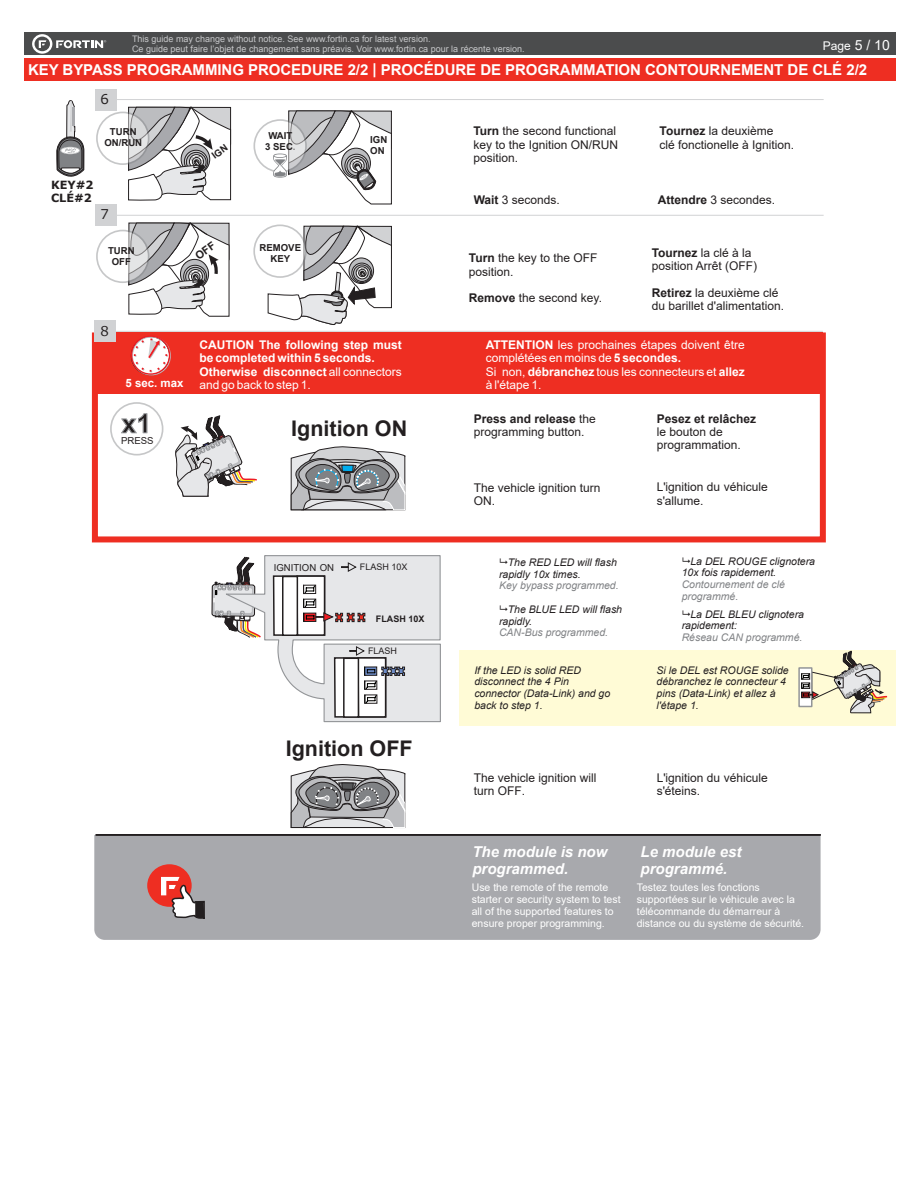
<style>
.page{position:relative;width:918px;height:1188px;background:#fff}
.page>*{position:absolute;margin:0;border:0;box-sizing:border-box;transform-origin:0 0}
.t1{font:700 26.55px "Arial";color:#231f20}
.t2{font:700 21.6px "Arial";color:#231f20}
.t3{font:700 15px "Arial";letter-spacing:-.005em;color:#fff}
.t4{font:italic 700 15px/16.8px "Arial";color:#fff}
.t5{font:13.5px "Meiryo UI";color:#231f20}
.t6{font:12px/13.4px "Arial";color:#231f20}
.t7{font:12px/13.4px "Arial";color:#fff}
.t8{font:700 12px/13.4px "Arial";color:#fff}
.t9{font:700 12px "Arial";color:#231f20}
.t10{font:700 11.55px "Arial";color:#fff}
.t11{font:700 11.25px/13.6px "Verdana";color:#231f20}
.t12{font:italic 10.5px/11.7px "Arial";color:#231f20}
.t13{font:10.5px/11.7px "Arial";color:#fff}
.t14{font:italic 10.5px/11.7px "Arial";color:#808285}
.t15{font:700 9.6px/10.6px "Arial";color:#231f20;text-align:center}
.t16{font:9.6px "Arial";color:#231f20}
.t17{font:9px/9.8px "Arial";color:#c7c8ca}
.t18{font:9px "Arial";color:#231f20}
.t19{font:700 9px "Arial";color:#231f20}
.s1{font-size:13.95px}
.s2{font-weight:700}
.s3{font-weight:400}
</style>
<div class="page">
<div style="left:110px;top:402px;width:53px;height:54px;border:2px solid #7a7c7f;border-radius:50%"></div>
<div style="left:92px;top:329px;width:734px;height:213px;border:6px solid #ee2e22"></div>
<div style="left:95px;top:332px;width:728px;height:62px;background:#ee2e22"></div>
<hr style="left:108px;top:331px;width:715px;height:1px;background:#d1d2d4">
<div style="left:94px;top:320px;width:22px;height:22px;background:#d1d2d4"></div>
<svg style="left:290px;top:446px;width:116px;height:65px;background:#a5a8ab"></svg>
<div style="left:460px;top:650px;width:436px;height:75px;background:#fffbd6"></div>
<hr style="left:109px;top:99px;width:715px;height:1px;background:#d1d2d4">
<div style="left:95px;top:89px;width:22px;height:22px;background:#d1d2d4"></div>
<hr style="left:109px;top:215px;width:715px;height:1px;background:#d1d2d4">
<div style="left:95px;top:204px;width:22px;height:22px;background:#d1d2d4"></div>
<svg style="left:131px;top:336px;width:40px;height:39px"></svg>
<svg style="left:121px;top:413px;width:26px;height:20px"></svg>
<div style="left:94px;top:835px;width:727px;height:105px;background:#a8a9ad"></div>
<hr style="left:96px;top:835px;width:725px;height:1px;background:#231f20">
<svg style="left:290px;top:764px;width:116px;height:65px;background:#a7a7a9"></svg>
<div style="left:211px;top:584px;width:44px;height:33px;border:1px solid #231f20;border-radius:3px"></div>
<div style="left:799px;top:668px;width:13px;height:38px;background:#fff"></div>
<div style="left:798px;top:667px;width:15px;height:40px;border:2px solid #939598"></div>
<svg style="left:801px;top:673px;width:19px;height:26px"></svg>
<svg style="left:56px;top:100px;width:29px;height:77px"></svg>
<div style="left:96px;top:112px;width:53px;height:53px;border:2px solid #7a7c7f;border-radius:50%"></div>
<div style="left:253px;top:119px;width:54px;height:54px;border:2px solid #7a7c7f;border-radius:50%"></div>
<svg style="left:273px;top:110px;width:119px;height:95px"></svg>
<svg style="left:267px;top:225px;width:125px;height:100px"></svg>
<div style="left:96px;top:230px;width:53px;height:53px;border:2px solid #7a7c7f;border-radius:50%"></div>
<div style="left:254px;top:225px;width:52px;height:52px;background:#fff;border-radius:50%"></div>
<div style="left:253px;top:224px;width:54px;height:54px;border:2px solid #7a7c7f;border-radius:50%"></div>
<div style="left:24px;top:33px;width:872px;height:22px;background:#4b4c4d"></div>
<div style="left:24px;top:58px;width:872px;height:23px;background:#ee2e22"></div>
<svg style="left:32px;top:34px;width:74px;height:20px"></svg>
<div style="left:147px;top:864px;width:45px;height:43px;background:#ee2e22;border-radius:50%"></div>
<svg style="left:161px;top:877px;width:45px;height:42px"></svg>
<svg style="left:175px;top:415px;width:82px;height:82px"></svg>
<svg style="left:213px;top:555px;width:228px;height:168px"></svg>
<svg style="left:833px;top:650px;width:55px;height:64px"></svg>
<svg style="left:128px;top:106px;width:104px;height:95px"></svg>
<svg style="left:128px;top:222px;width:102px;height:95px"></svg>
<p class="t17" style="left:132px;top:34px;width:394px">This guide may change without notice. See www.fortin.ca for latest version.<br>Ce guide peut faire l’objet de changement sans préavis. Voir www.fortin.ca pour la récente version.</p>
<p class="t3" style="left:28px;top:59px;width:841px">KEY BYPASS PROGRAMMING PROCEDURE 2/2 | PROCÉDURE DE PROGRAMMATION CONTOURNEMENT DE CLÉ 2/2</p>
<p class="t7" style="left:823px;top:39px;width:69px">Page <span class="s1">5 / 10</span></p>
<p class="t5" style="left:100px;top:89px;width:10px">6</p>
<p class="t15" style="left:104px;top:127px;width:39px">TURN<br>ON/RUN</p>
<p class="t15" style="left:268px;top:131px;width:25px">WAIT</p>
<p class="t15" style="left:265px;top:142px;width:32px">3 SEC.</p>
<p class="t11" style="left:51px;top:177px;width:44px">KEY#2<br>CLÉ#2</p>
<p class="t5" style="left:100px;top:205px;width:10px">7</p>
<p class="t15" style="left:370px;top:135px;width:19px;text-align:left">IGN<br>ON</p>
<p class="t6" style="left:474px;top:124px;width:146px"><span class="s2">Turn</span> the second functional key to the Ignition ON/RUN position.</p>
<p class="t6" style="left:660px;top:124px;width:136px"><span class="s2">Tournez</span> la deuxième<br>clé fonctionelle à Ignition.</p>
<p class="t6" style="left:474px;top:193px;width:88px"><span class="s2">Wait</span> 3 seconds.</p>
<p class="t6" style="left:658px;top:193px;width:119px"><span class="s2">Attendre</span> 3 secondes.</p>
<p class="t15" style="left:108px;top:246px;width:28px">TURN</p>
<p class="t15" style="left:260px;top:243px;width:43px">REMOVE<br>KEY</p>
<p class="t15" style="left:112px;top:256px;width:21px">OFF</p>
<p class="t5" style="left:100px;top:322px;width:10px">8</p>
<p class="t6" style="left:469px;top:251px;width:130px"><span class="s2">Turn</span> the key to the OFF</p>
<p class="t6" style="left:469px;top:291px;width:135px"><span class="s2">Remove</span> the second key.</p>
<p class="t6" style="left:469px;top:265px;width:46px">position.</p>
<p class="t6" style="left:652px;top:246px;width:101px"><span class="s2">Tournez</span> la clé à la</p>
<p class="t6" style="left:652px;top:286px;width:128px"><span class="s2">Retirez</span> la deuxième clé</p>
<p class="t6" style="left:652px;top:259px;width:107px">position Arrêt (OFF)</p>
<p class="t6" style="left:652px;top:299px;width:134px">du barillet d'alimentation.</p>
<p class="t10" style="left:126px;top:374px;width:60px">5 sec. max</p>
<h1 class="t1" style="left:122px;top:405px;width:31px">x1</h1>
<p class="t16" style="left:121px;top:434px;width:34px">PRESS</p>
<p class="t8" style="left:199px;top:338px;width:204px">CAUTION The following step must be completed within 5 seconds.<br>Otherwise disconnect <span class="s3">all connectors and go back to step 1.</span></p>
<p class="t7" style="left:486px;top:338px;width:260px"><span class="s2">ATTENTION</span> les prochaines étapes doivent être complétées en moins de <span class="s2">5 secondes.<br></span>Si non, <span class="s2">débranchez</span> tous les connecteurs et <span class="s2">allez </span>à l'étape 1.</p>
<h2 class="t2" style="left:291px;top:413px;width:118px">Ignition ON</h2>
<p class="t6" style="left:474px;top:412px;width:124px"><span class="s2">Press and release</span> the programming button.</p>
<p class="t6" style="left:474px;top:481px;width:128px">The vehicle ignition turn<br>ON.</p>
<p class="t9" style="left:657px;top:410px;width:101px">Pesez et relâchez</p>
<p class="t6" style="left:657px;top:425px;width:86px">le bouton de programmation.</p>
<p class="t6" style="left:657px;top:480px;width:113px">L'ignition du véhicule s'allume.</p>
<p class="t16" style="left:274px;top:561px;width:62px">IGNITION ON</p>
<p class="t18" style="left:360px;top:561px;width:49px">FLASH 10X</p>
<p class="t19" style="left:376px;top:613px;width:50px">FLASH 10X</p>
<p class="t18" style="left:368px;top:645px;width:31px">FLASH</p>
<h2 class="t2" style="left:286px;top:733px;width:128px">Ignition OFF</h2>
<p class="t12" style="left:499px;top:556px;width:119px;text-indent:9px">The RED LED will flash rapidly 10x times.</p>
<p class="t12" style="left:499px;top:604px;width:125px;text-indent:9px">The BLUE LED will flash rapidly.</p>
<p class="t14" style="left:499px;top:580px;width:121px">Key bypass programmed.</p>
<p class="t14" style="left:499px;top:627px;width:111px">CAN-Bus programmed.</p>
<p class="t12" style="left:682px;top:555px;width:135px;text-indent:9px">La DEL ROUGE clignotera<br>10x fois rapidement.</p>
<p class="t12" style="left:682px;top:608px;width:124px;text-indent:9px">La DEL BLEU clignotera rapidement:</p>
<p class="t14" style="left:682px;top:579px;width:105px">Contournement de clé programmé.</p>
<p class="t14" style="left:682px;top:632px;width:122px">Réseau CAN programmé.</p>
<p class="t12" style="left:474px;top:664px;width:137px">If the LED is solid RED disconnect the 4 Pin connector (Data-Link) and go back to step 1.</p>
<p class="t12" style="left:657px;top:664px;width:134px">Si le DEL est ROUGE solide débranchez le connecteur 4 pins (Data-Link) et allez à l'étape 1.</p>
<p class="t6" style="left:474px;top:771px;width:124px">The vehicle ignition will turn OFF.</p>
<p class="t6" style="left:657px;top:771px;width:113px">L'ignition du véhicule s'éteins.</p>
<p class="t4" style="left:472px;top:844px;width:137px">The module is now programmed.</p>
<p class="t4" style="left:641px;top:844px;width:102px">Le module est programmé.</p>
<p class="t13" style="left:472px;top:882px;width:150px">Use the remote of the remote starter or security system to test all of the supported features to ensure proper programming.</p>
<p class="t13" style="left:637px;top:882px;width:169px">Testez toutes les fonctions supportées sur le véhicule avec la télécommande du démarreur à distance ou du système de sécurité.</p>
</div>
